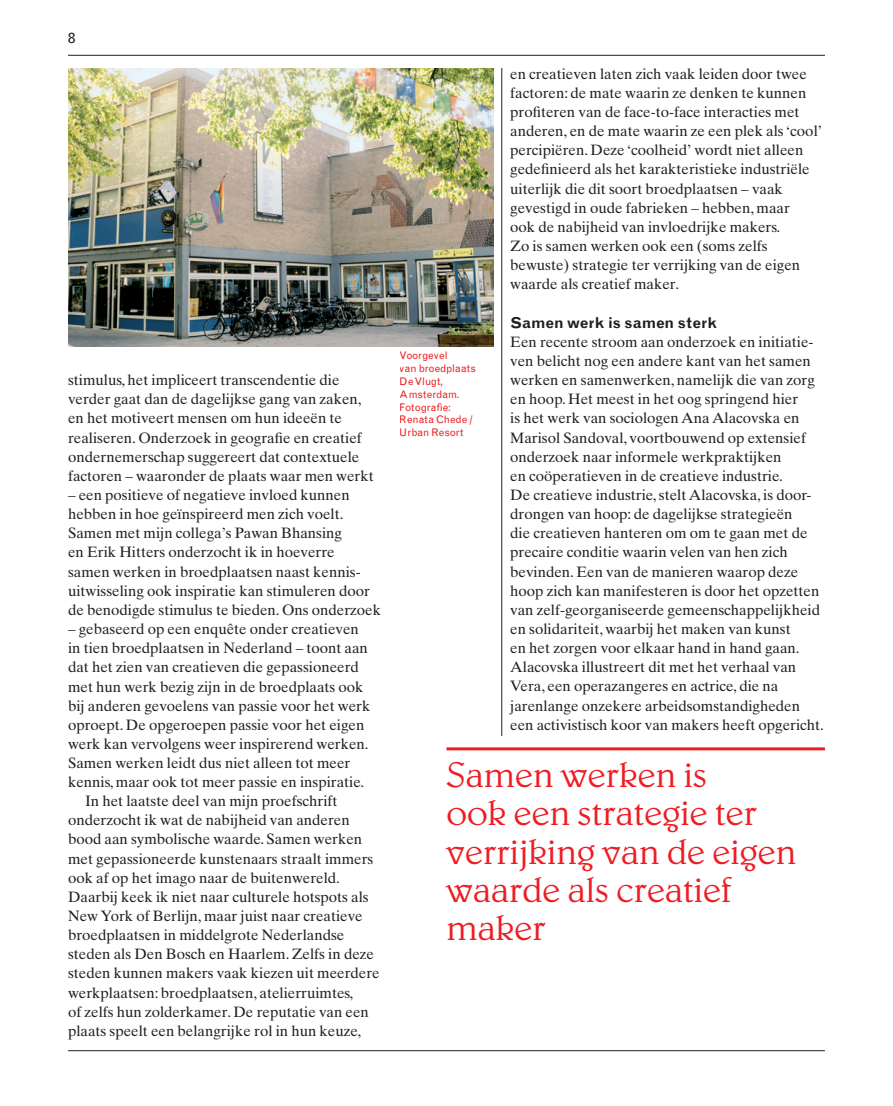
<style>
.page{position:relative;width:893px;height:1106px;background:#fff}
.page>*{position:absolute;margin:0;border:0;box-sizing:border-box;transform-origin:0 0}
.t1{font:300 36px/38.2px "Belwe";color:#ee1d23}
.t2{font:15px/19.2px "Times Ten";color:#231f20}
.t3{font:700 15px "Grotesque";letter-spacing:.005em;color:#231f20}
.t4{font:15px "Grotesque";color:#231f20}
.t5{font:10.5px/12.8px "Grotesque";letter-spacing:-.005em;color:#ee1d23}
</style>
<div class="page">
<hr style="left:68px;top:55px;width:757px;height:1px;background:#231f20">
<hr style="left:68px;top:1050px;width:757px;height:1px;background:#231f20">
<hr style="left:501px;top:68px;width:1px;height:668px;background:#231f20">
<hr style="left:446px;top:747px;width:379px;height:3px;background:#ee1d23">
<img style="left:68px;top:68px;width:425px;height:279px">
<p class="t4" style="left:68px;top:29px;width:9px">8</p>
<p class="t2" style="left:68px;top:370px;width:307px">stimulus, het impliceert transcendentie die verder gaat dan de dagelijkse gang van zaken, en het motiveert mensen om hun ideeën te realiseren. Onderzoek in geografie en creatief ondernemerschap suggereert dat contextuele factoren – waaronder de plaats waar men werkt</p>
<p class="t2" style="left:68px;top:485px;width:314px">– een positieve of negatieve invloed kunnen hebben in hoe geïnspireerd men zich voelt.<br>Samen met mijn collega’s Pawan Bhansing<br>en Erik Hitters onderzocht ik in hoeverre<br>samen werken in broedplaatsen naast kennis&shy;uitwisseling ook inspiratie kan stimuleren door de benodigde stimulus te bieden. Ons onderzoek</p>
<p class="t2" style="left:68px;top:619px;width:292px">– gebaseerd op een enquête onder creatieven</p>
<p class="t2" style="left:68px;top:638px;width:301px">in tien broedplaatsen in Nederland – toont aan</p>
<p class="t2" style="left:68px;top:657px;width:292px">dat het zien van creatieven die gepassioneerd</p>
<p class="t2" style="left:68px;top:676px;width:297px">met hun werk bezig zijn in de broedplaats ook</p>
<p class="t2" style="left:68px;top:696px;width:304px">bij anderen gevoelens van passie voor het werk</p>
<p class="t2" style="left:68px;top:715px;width:298px">oproept. De opgeroepen passie voor het eigen</p>
<p class="t2" style="left:68px;top:734px;width:302px">werk kan vervolgens weer inspirerend werken.</p>
<p class="t2" style="left:68px;top:753px;width:284px">Samen werken leidt dus niet alleen tot meer</p>
<p class="t2" style="left:68px;top:772px;width:298px">kennis, maar ook tot meer passie en inspiratie.</p>
<p class="t2" style="left:85px;top:791px;width:254px">In het laatste deel van mijn proefschrift</p>
<p class="t2" style="left:68px;top:810px;width:283px">onderzocht ik wat de nabijheid van anderen</p>
<p class="t2" style="left:68px;top:829px;width:296px">bood aan symbolische waarde. Samen werken</p>
<p class="t2" style="left:68px;top:848px;width:307px">met gepassioneerde kunstenaars straalt immers</p>
<p class="t2" style="left:68px;top:868px;width:273px">ook af op het imago naar de buitenwereld.</p>
<p class="t2" style="left:68px;top:887px;width:302px">Daarbij keek ik niet naar culturele hotspots als</p>
<p class="t2" style="left:68px;top:906px;width:296px">New York of Berlijn, maar juist naar creatieve</p>
<p class="t2" style="left:68px;top:925px;width:278px">broedplaatsen in middelgrote Nederlandse</p>
<p class="t2" style="left:68px;top:944px;width:307px">steden als Den Bosch en Haarlem. Zelfs in deze</p>
<p class="t2" style="left:68px;top:963px;width:313px">steden kunnen makers vaak kiezen uit meerdere</p>
<p class="t2" style="left:68px;top:982px;width:287px">werkplaatsen: broedplaatsen, atelierruimtes,</p>
<p class="t2" style="left:68px;top:1001px;width:302px">of zelfs hun zolderkamer. De reputatie van een</p>
<p class="t2" style="left:68px;top:1021px;width:295px">plaats speelt een belangrijke rol in hun keuze,</p>
<p class="t5" style="left:400px;top:349px;width:78px">Voorgevel<br>van broedplaats<br>De Vlugt,<br>Amsterdam.<br>Fotografie:<br>Renata Chede /<br>Urban Resort</p>
<p class="t2" style="left:510px;top:64px;width:313px">en creatieven laten zich vaak leiden door twee factoren: de mate waarin ze denken te kunnen profiteren van de face-to-face interacties met anderen, en de mate waarin ze een plek als ‘cool’ percipiëren. Deze ‘coolheid’ wordt niet alleen gedefinieerd als het karakteristieke industriële uiterlijk die dit soort broedplaatsen – vaak gevestigd in oude fabrieken – hebben, maar<br>ook de nabijheid van invloedrijke makers.<br>Zo is samen werken ook een (soms zelfs bewuste) strategie ter verrijking van de eigen waarde als creatief maker.</p>
<p class="t3" style="left:510px;top:313px;width:208px">Samen werk is samen sterk</p>
<p class="t2" style="left:510px;top:332px;width:315px">Een recente stroom aan onderzoek en initiatie&shy;ven belicht nog een andere kant van het samen werken en samenwerken, namelijk die van zorg en hoop. Het meest in het oog springend hier<br>is het werk van sociologen Ana Alacovska en Marisol Sandoval, voortbouwend op extensief onderzoek naar informele werkpraktijken<br>en coöperatieven in de creatieve industrie.<br>De creatieve industrie, stelt Alacovska, is door&shy;drongen van hoop: de dagelijkse strategieën<br>die creatieven hanteren om om te gaan met de precaire conditie waarin velen van hen zich bevinden. Een van de manieren waarop deze hoop zich kan manifesteren is door het opzetten van zelf-georganiseerde gemeenschappelijkheid en solidariteit, waarbij het maken van kunst<br>en het zorgen voor elkaar hand in hand gaan.<br>Alacovska illustreert dit met het verhaal van Vera, een operazangeres en actrice, die na jarenlange onzekere arbeidsomstandigheden een activistisch koor van makers heeft opgericht.</p>
<h1 class="t1" style="left:446px;top:755px;width:352px">Samen werken is<br>ook een strategie ter verrijking van de eigen waarde als creatief maker</h1>
</div>
